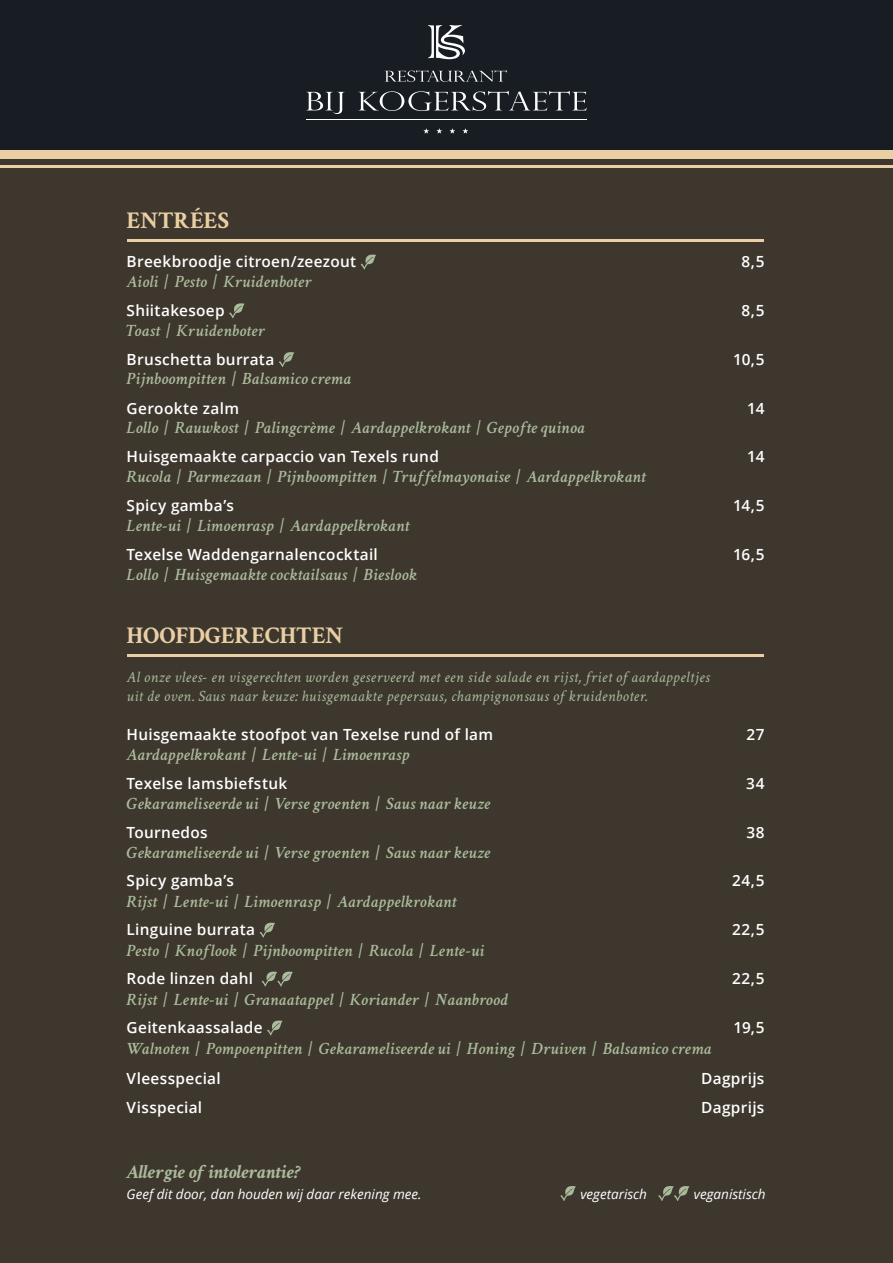
<style>
.page{position:relative;width:893px;height:1263px;background:#fff}
.page>*{position:absolute;margin:0;border:0;box-sizing:border-box;transform-origin:0 0}
.t1{font:700 24px "Crimson Text";letter-spacing:-.01em;color:#eacfa4}
.t2{font:italic 700 19.5px "Crimson Text";color:#aabb9b}
.t3{font:italic 600 17.25px "Crimson Text";letter-spacing:.015em;color:#aabb9b}
.t4{font:italic 15.75px/19.8px "Crimson Text";letter-spacing:.025em;color:#aabb9b}
.t5{font:600 15.3px "Open Sans";letter-spacing:.02em;color:#fff}
.t6{font:italic 13.5px "Open Sans";color:#fff}
</style>
<div class="page">
<div style="left:0;top:150px;width:893px;height:1113px;background:#3e372e"></div>
<div style="left:0;top:0;width:893px;height:153px;background:#171d23"></div>
<svg style="left:428px;top:25px;width:37px;height:34px"></svg>
<hr style="left:306px;top:119px;width:281px;height:1px;background:#fff">
<svg style="left:423px;top:128px;width:45px;height:6px"></svg>
<svg style="left:385px;top:70px;width:122px;height:12px"></svg>
<svg style="left:358px;top:91px;width:229px;height:20px"></svg>
<svg style="left:306px;top:92px;width:39px;height:22px"></svg>
<hr style="left:127px;top:240px;width:637px;height:2px;background:#eacfa4">
<svg style="left:361px;top:254px;width:15px;height:15px"></svg>
<svg style="left:229px;top:303px;width:16px;height:15px"></svg>
<svg style="left:279px;top:352px;width:15px;height:15px"></svg>
<hr style="left:127px;top:654px;width:637px;height:3px;background:#eacfa4">
<svg style="left:260px;top:922px;width:15px;height:15px"></svg>
<svg style="left:262px;top:971px;width:31px;height:15px"></svg>
<svg style="left:267px;top:1020px;width:16px;height:15px"></svg>
<div style="left:0;top:150px;width:893px;height:9px;background:#eacfa4"></div>
<hr style="left:0;top:165px;width:893px;height:3px;background:#eacfa4">
<svg style="left:560px;top:1186px;width:16px;height:15px"></svg>
<svg style="left:658px;top:1186px;width:31px;height:15px"></svg>
<h1 class="t1" style="left:127px;top:206px;width:104px">ENTRÉES</h1>
<p class="t5" style="left:127px;top:251px;width:231px">Breekbroodje citroen/zeezout</p>
<p class="t5" style="left:742px;top:251px;width:24px">8,5</p>
<p class="t3" style="left:127px;top:269px;width:186px">Aioli | Pesto | Kruidenboter</p>
<p class="t5" style="left:127px;top:300px;width:100px">Shiitakesoep</p>
<p class="t5" style="left:742px;top:300px;width:24px">8,5</p>
<p class="t3" style="left:127px;top:318px;width:139px">Toast | Kruidenboter</p>
<p class="t5" style="left:127px;top:349px;width:149px">Bruschetta burrata</p>
<p class="t5" style="left:733px;top:349px;width:33px">10,5</p>
<p class="t3" style="left:127px;top:367px;width:226px">Pijnboompitten | Balsamico crema</p>
<p class="t5" style="left:127px;top:398px;width:114px">Gerookte zalm</p>
<p class="t5" style="left:747px;top:398px;width:19px">14</p>
<p class="t3" style="left:127px;top:415px;width:460px">Lollo | Rauwkost | Palingcrème | Aardappelkrokant | Gepofte quinoa</p>
<p class="t5" style="left:127px;top:446px;width:314px">Huisgemaakte carpaccio van Texels rund</p>
<p class="t5" style="left:747px;top:446px;width:19px">14</p>
<p class="t3" style="left:127px;top:464px;width:521px">Rucola | Parmezaan | Pijnboompitten | Truffelmayonaise | Aardappelkrokant</p>
<p class="t5" style="left:127px;top:495px;width:109px">Spicy gamba’s</p>
<p class="t5" style="left:733px;top:495px;width:33px">14,5</p>
<p class="t3" style="left:127px;top:513px;width:284px">Lente-ui | Limoenrasp | Aardappelkrokant</p>
<p class="t5" style="left:127px;top:544px;width:253px">Texelse Waddengarnalencocktail</p>
<p class="t5" style="left:733px;top:544px;width:33px">16,5</p>
<p class="t3" style="left:127px;top:562px;width:292px">Lollo | Huisgemaakte cocktailsaus | Bieslook</p>
<h1 class="t1" style="left:127px;top:621px;width:218px">HOOFDGERECHTEN</h1>
<p class="t4" style="left:127px;top:667px;width:585px">Al onze vlees- en visgerechten worden geserveerd met een side salade en rijst, friet of aardappeltjes uit de oven. Saus naar keuze: huisgemaakte pepersaus, champignonsaus of kruidenboter.</p>
<p class="t5" style="left:127px;top:724px;width:368px">Huisgemaakte stoofpot van Texelse rund of lam</p>
<p class="t5" style="left:746px;top:724px;width:19px">27</p>
<p class="t3" style="left:127px;top:743px;width:284px">Aardappelkrokant | Lente-ui | Limoenrasp</p>
<p class="t5" style="left:127px;top:772px;width:162px">Texelse lamsbiefstuk</p>
<p class="t5" style="left:746px;top:772px;width:20px">34</p>
<p class="t3" style="left:127px;top:792px;width:365px">Gekarameliseerde ui | Verse groenten | Saus naar keuze</p>
<p class="t5" style="left:127px;top:821px;width:83px">Tournedos</p>
<p class="t5" style="left:746px;top:821px;width:20px">38</p>
<p class="t3" style="left:127px;top:840px;width:365px">Gekarameliseerde ui | Verse groenten | Saus naar keuze</p>
<p class="t5" style="left:127px;top:870px;width:109px">Spicy gamba’s</p>
<p class="t5" style="left:732px;top:870px;width:34px">24,5</p>
<p class="t3" style="left:127px;top:889px;width:331px">Rijst | Lente-ui | Limoenrasp | Aardappelkrokant</p>
<p class="t5" style="left:127px;top:919px;width:130px">Linguine burrata</p>
<p class="t5" style="left:732px;top:919px;width:34px">22,5</p>
<p class="t3" style="left:127px;top:938px;width:359px">Pesto | Knoflook | Pijnboompitten | Rucola | Lente-ui</p>
<p class="t5" style="left:127px;top:968px;width:128px">Rode linzen dahl</p>
<p class="t5" style="left:732px;top:968px;width:34px">22,5</p>
<p class="t3" style="left:127px;top:987px;width:383px">Rijst | Lente-ui | Granaatappel | Koriander | Naanbrood</p>
<p class="t5" style="left:127px;top:1017px;width:138px">Geitenkaassalade</p>
<p class="t5" style="left:734px;top:1017px;width:32px">19,5</p>
<p class="t3" style="left:127px;top:1036px;width:586px">Walnoten | Pompoenpitten | Gekarameliseerde ui | Honing | Druiven | Balsamico crema</p>
<p class="t5" style="left:127px;top:1068px;width:96px">Vleesspecial</p>
<p class="t5" style="left:701px;top:1068px;width:65px">Dagprijs</p>
<p class="t5" style="left:127px;top:1096px;width:77px">Visspecial</p>
<p class="t5" style="left:701px;top:1096px;width:65px">Dagprijs</p>
<p class="t2" style="left:127px;top:1160px;width:176px">Allergie of intolerantie?</p>
<p class="t6" style="left:127px;top:1184px;width:296px">Geef dit door, dan houden wij daar rekening mee.</p>
<p class="t6" style="left:580px;top:1184px;width:68px">vegetarisch</p>
<p class="t6" style="left:694px;top:1184px;width:73px">veganistisch</p>
</div>
